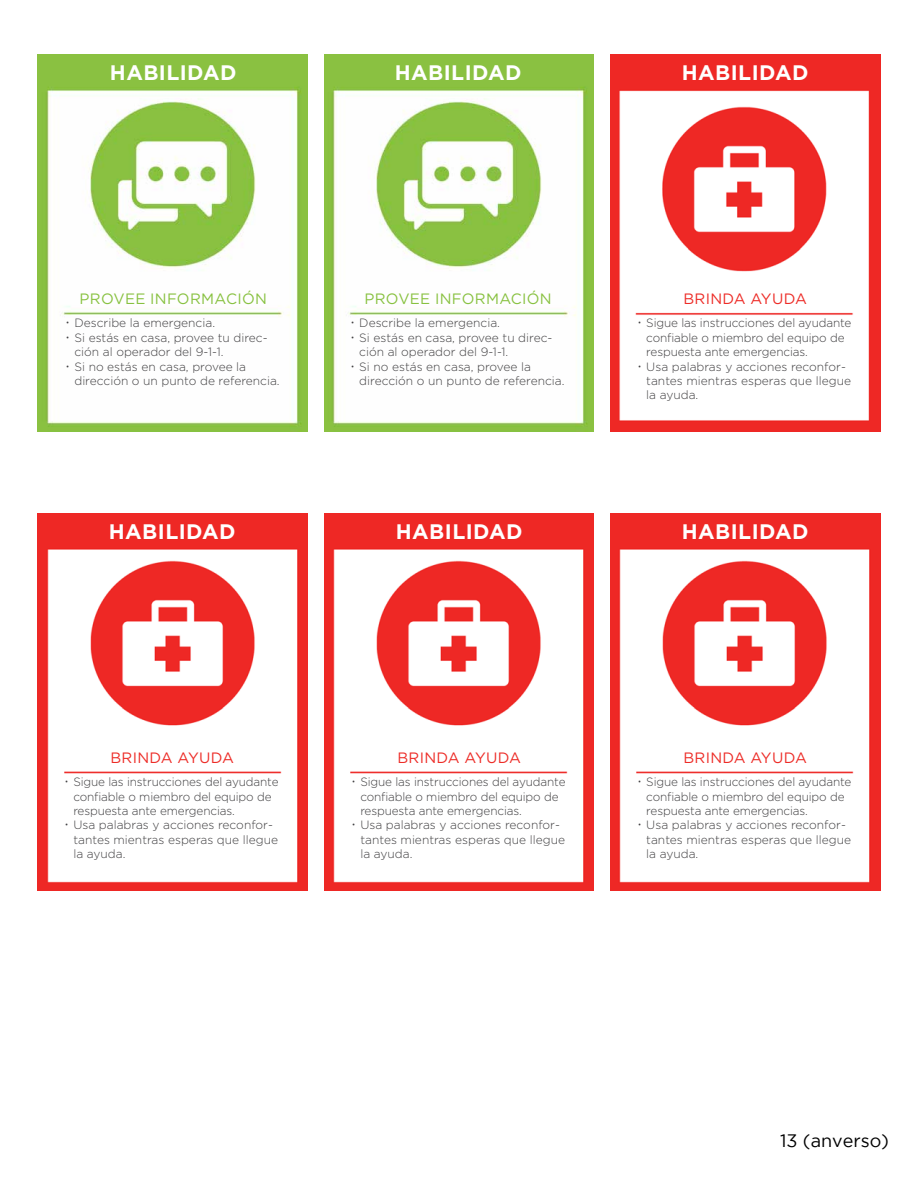
<style>
.page{position:relative;width:918px;height:1188px;background:#fff}
.page>*{position:absolute;margin:0;border:0;box-sizing:border-box;transform-origin:0 0}
.t1{font:700 21px "Gotham Pro";letter-spacing:.02em;color:#fff}
.t2{font:18px "Gotham";color:#000}
.t3{font:15px "Gotham Pro";letter-spacing:.02em;color:#ed2c27}
.t4{font:15px "Gotham Pro";letter-spacing:.02em;color:#88c140}
.t5{font:300 12px/14.4px "Gotham Pro";letter-spacing:-.01em;color:#414042}
</style>
<div class="page">
<img style="left:38px;top:54px;width:270px;height:378px">
<img style="left:324px;top:54px;width:270px;height:378px">
<img style="left:610px;top:54px;width:270px;height:378px">
<img style="left:38px;top:513px;width:270px;height:378px">
<img style="left:324px;top:513px;width:270px;height:378px">
<img style="left:610px;top:513px;width:270px;height:378px">
<p class="t1" style="left:110px;top:60px;width:128px">HABILIDAD</p>
<p class="t1" style="left:395px;top:60px;width:128px">HABILIDAD</p>
<p class="t1" style="left:682px;top:60px;width:128px">HABILIDAD</p>
<p class="t4" style="left:80px;top:291px;width:189px">PROVEE INFORMACIÓN</p>
<p class="t5" style="left:74px;top:316px;width:207px">Describe la emergencia.<br>Si estás en casa, provee tu direc&shy;ción al operador del 9-1-1.<br>Si no estás en casa, provee la dirección o un punto de referencia.</p>
<p class="t1" style="left:109px;top:519px;width:128px">HABILIDAD</p>
<p class="t4" style="left:364px;top:291px;width:189px">PROVEE INFORMACIÓN</p>
<p class="t5" style="left:359px;top:316px;width:207px">Describe la emergencia.<br>Si estás en casa, provee tu direc&shy;ción al operador del 9-1-1.<br>Si no estás en casa, provee la dirección o un punto de referencia.</p>
<p class="t1" style="left:396px;top:519px;width:128px">HABILIDAD</p>
<p class="t3" style="left:683px;top:291px;width:125px">BRINDA AYUDA</p>
<p class="t5" style="left:646px;top:316px;width:207px">Sigue las instrucciones del ayudante confiable o miembro del equipo de respuesta ante emergencias.<br>Usa palabras y acciones reconfor&shy;tantes mientras esperas que llegue la ayuda.</p>
<p class="t1" style="left:682px;top:519px;width:128px">HABILIDAD</p>
<p class="t3" style="left:110px;top:750px;width:125px">BRINDA AYUDA</p>
<p class="t5" style="left:73px;top:775px;width:207px">Sigue las instrucciones del ayudante confiable o miembro del equipo de respuesta ante emergencias.<br>Usa palabras y acciones reconfor&shy;tantes mientras esperas que llegue la ayuda.</p>
<p class="t3" style="left:397px;top:750px;width:125px">BRINDA AYUDA</p>
<p class="t5" style="left:360px;top:775px;width:207px">Sigue las instrucciones del ayudante confiable o miembro del equipo de respuesta ante emergencias.<br>Usa palabras y acciones reconfor&shy;tantes mientras esperas que llegue la ayuda.</p>
<p class="t3" style="left:683px;top:750px;width:125px">BRINDA AYUDA</p>
<p class="t5" style="left:646px;top:775px;width:207px">Sigue las instrucciones del ayudante confiable o miembro del equipo de respuesta ante emergencias.<br>Usa palabras y acciones reconfor&shy;tantes mientras esperas que llegue la ayuda.</p>
<p class="t2" style="left:780px;top:1131px;width:111px">13 (anverso)</p>
</div>
